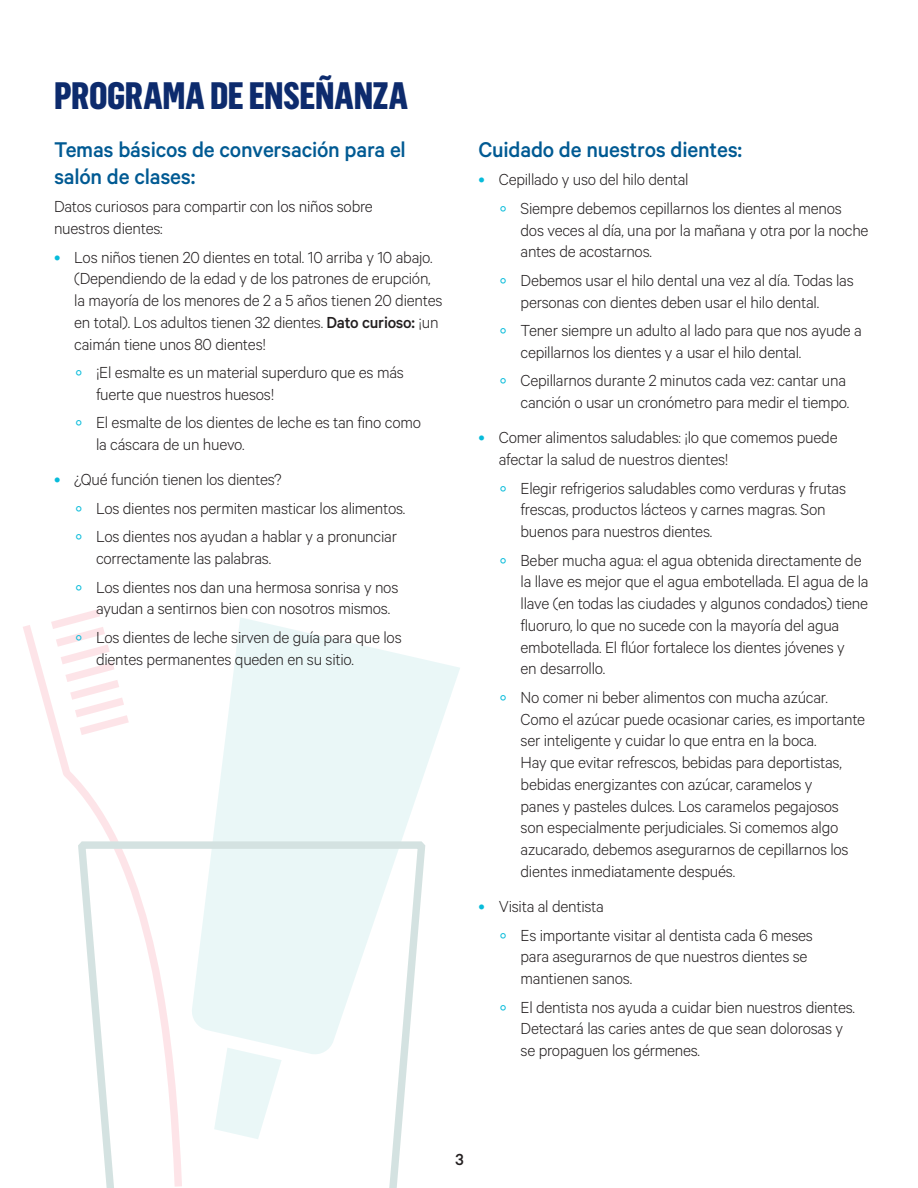
<style>
.page{position:relative;width:918px;height:1188px;background:#fff}
.page>*{position:absolute;margin:0;border:0;box-sizing:border-box;transform-origin:0 0}
.t1{font:800 37.5px "Flama Condensed";letter-spacing:-.015em;color:#0d2b6d}
.Paragraph_Style_1{font:500 24px/27px "Calibre";letter-spacing:-.01em;color:#005a93}
.second_header{font:500 24px "Calibre";letter-spacing:-.01em;color:#005a93}
.Paragraph_Style_1-2{font:300 18px/21.8px "Calibre";letter-spacing:-.015em;color:#231f20}
.t2{font:500 18px "Calibre";color:#231f20}
.s1{font-size:19.5px;color:#07bbda}
.s2{font-weight:500}
.s3{font-size:24px;color:#07bbda}
</style>
<div class="page">
<svg style="left:23px;top:609px;width:106px;height:228px"></svg>
<svg style="left:213px;top:617px;width:247px;height:220px;fill:#eaf7f7"></svg>
<svg style="left:237px;top:647px;width:214px;height:49px;background:#ebf7f7"></svg>
<svg style="left:78px;top:837px;width:347px;height:351px"></svg>
<p class="t1" style="left:54px;top:72px;width:356px">PROGRAMA DE ENSEÑANZA</p>
<p class="Paragraph_Style_1" style="left:54px;top:135px;width:353px">Temas básicos de conversación para el salón de clases:</p>
<p class="Paragraph_Style_1-2" style="left:54px;top:195px;width:320px">Datos curiosos para compartir con los niños sobre nuestros dientes:</p>
<p class="Paragraph_Style_1-2" style="left:74px;top:245px;width:370px;text-indent:-20px"><span class="s1">•</span> Los niños tienen 20 dientes en total. 10 arriba y 10 abajo. (Dependiendo de la edad y de los patrones de erupción, la mayoría de los menores de 2 a 5 años tienen 20 dientes en total). Los adultos tienen 32 dientes. <span class="s2">Dato curioso:</span> ¡un caimán tiene unos 80 dientes!</p>
<p class="Paragraph_Style_1-2" style="left:96px;top:361px;width:309px;text-indent:-21px"><span class="s3">°</span> ¡El esmalte es un material superduro que es más fuerte que nuestros huesos!</p>
<p class="Paragraph_Style_1-2" style="left:96px;top:411px;width:327px;text-indent:-21px"><span class="s3">°</span> El esmalte de los dientes de leche es tan fino como la cáscara de un huevo.</p>
<p class="Paragraph_Style_1-2" style="left:54px;top:468px;width:229px"><span class="s1">•</span> ¿Qué función tienen los dientes?</p>
<p class="Paragraph_Style_1-2" style="left:75px;top:497px;width:332px"><span class="s3">°</span> Los dientes nos permiten masticar los alimentos.</p>
<p class="Paragraph_Style_1-2" style="left:96px;top:525px;width:303px;text-indent:-21px"><span class="s3">°</span> Los dientes nos ayudan a hablar y a pronunciar correctamente las palabras.</p>
<p class="Paragraph_Style_1-2" style="left:96px;top:575px;width:304px;text-indent:-21px"><span class="s3">°</span> Los dientes nos dan una hermosa sonrisa y nos ayudan a sentirnos bien con nosotros mismos.</p>
<p class="Paragraph_Style_1-2" style="left:96px;top:626px;width:307px;text-indent:-21px"><span class="s3">°</span> Los dientes de leche sirven de guía para que los dientes permanentes queden en su sitio.</p>
<p class="second_header" style="left:479px;top:135px;width:265px">Cuidado de nuestros dientes:</p>
<p class="Paragraph_Style_1-2" style="left:479px;top:168px;width:212px"><span class="s1">•</span> Cepillado y uso del hilo dental</p>
<p class="Paragraph_Style_1-2" style="left:521px;top:197px;width:350px;text-indent:-21px"><span class="s3">°</span> Siempre debemos cepillarnos los dientes al menos dos veces al día, una por la mañana y otra por la noche antes de acostarnos.</p>
<p class="Paragraph_Style_1-2" style="left:521px;top:269px;width:335px;text-indent:-21px"><span class="s3">°</span> Debemos usar el hilo dental una vez al día. Todas las personas con dientes deben usar el hilo dental.</p>
<p class="Paragraph_Style_1-2" style="left:521px;top:319px;width:343px;text-indent:-21px"><span class="s3">°</span> Tener siempre un adulto al lado para que nos ayude a cepillarnos los dientes y a usar el hilo dental.</p>
<p class="Paragraph_Style_1-2" style="left:500px;top:369px;width:351px;text-align:right"><span class="s3">°</span> Cepillarnos durante 2 minutos cada vez: cantar una canción o usar un cronómetro para medir el tiempo.</p>
<p class="Paragraph_Style_1-2" style="left:499px;top:426px;width:340px;text-indent:-20px"><span class="s1">•</span> Comer alimentos saludables: ¡lo que comemos puede afectar la salud de nuestros dientes!</p>
<p class="Paragraph_Style_1-2" style="left:521px;top:476px;width:327px;text-indent:-21px"><span class="s3">°</span> Elegir refrigerios saludables como verduras y frutas frescas, productos lácteos y carnes magras. Son buenos para nuestros dientes.</p>
<p class="Paragraph_Style_1-2" style="left:521px;top:548px;width:350px;text-indent:-21px"><span class="s3">°</span> Beber mucha agua: el agua obtenida directamente de la llave es mejor que el agua embotellada. El agua de la llave (en todas las ciudades y algunos condados) tiene fluoruro, lo que no sucede con la mayoría del agua embotellada. El flúor fortalece los dientes jóvenes y<br>en desarrollo.</p>
<p class="Paragraph_Style_1-2" style="left:521px;top:686px;width:346px;text-indent:-21px"><span class="s3">°</span> No comer ni beber alimentos con mucha azúcar.<br>Como el azúcar puede ocasionar caries, es importante ser inteligente y cuidar lo que entra en la boca.<br>Hay que evitar refrescos, bebidas para deportistas, bebidas energizantes con azúcar, caramelos y<br>panes y pasteles dulces. Los caramelos pegajosos son especialmente perjudiciales. Si comemos algo azucarado, debemos asegurarnos de cepillarnos los dientes inmediatamente después.</p>
<p class="Paragraph_Style_1-2" style="left:479px;top:895px;width:127px"><span class="s1">•</span> Visita al dentista</p>
<p class="Paragraph_Style_1-2" style="left:521px;top:923px;width:294px;text-indent:-21px"><span class="s3">°</span> Es importante visitar al dentista cada 6 meses para asegurarnos de que nuestros dientes se mantienen sanos.</p>
<p class="Paragraph_Style_1-2" style="left:521px;top:995px;width:336px;text-indent:-21px"><span class="s3">°</span> El dentista nos ayuda a cuidar bien nuestros dientes.<br>Detectará las caries antes de que sean dolorosas y se propaguen los gérmenes.</p>
<p class="t2" style="left:456px;top:1149px;width:10px">3</p>
</div>
